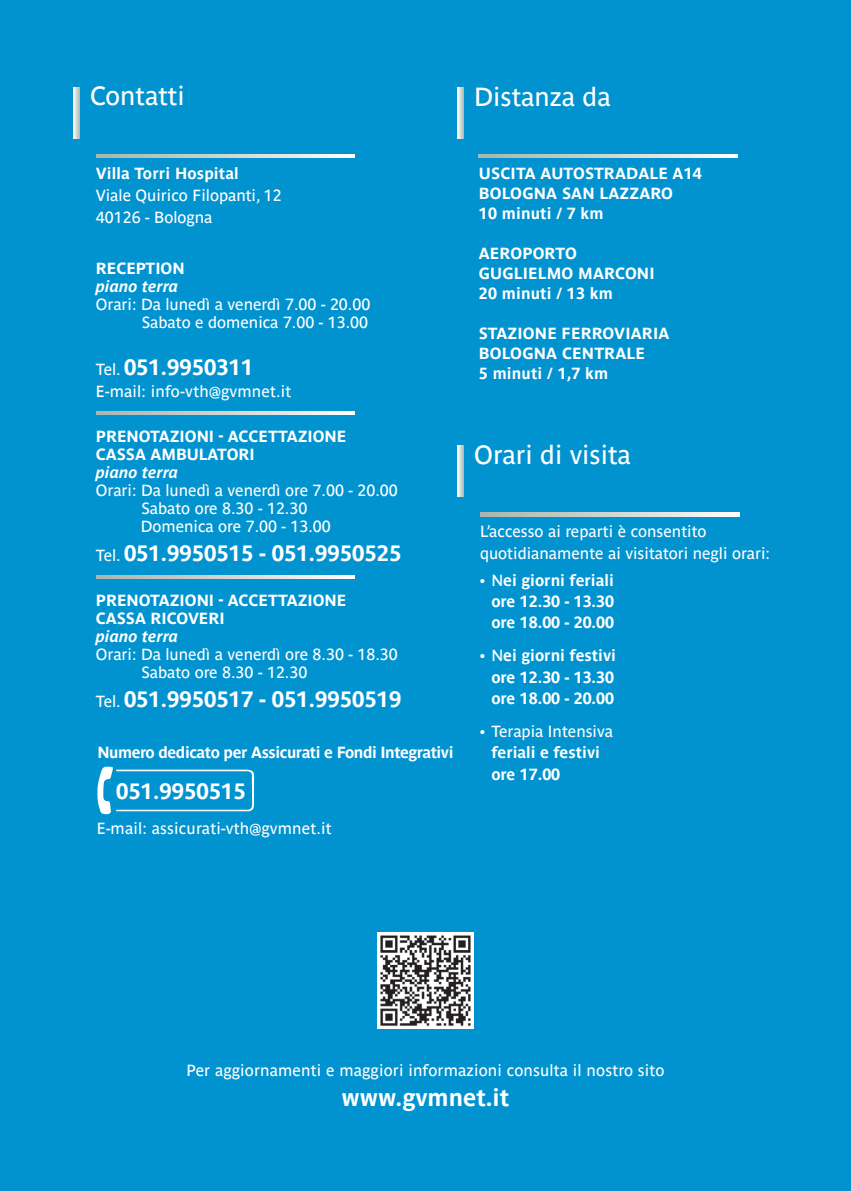
<style>
.page{position:relative;width:851px;height:1191px;background:#fff}
.page>*{position:absolute;margin:0;border:0;box-sizing:border-box;transform-origin:0 0}
.t1{font:26px "Parisine Ptf";color:#fff}
.t2{font:700 24px "Parisine Ptf";color:#fff}
.t3{font:700 22px "Parisine Ptf";color:#fff}
.t4{font:16px "Parisine Ptf";color:#fff}
.testo_rientro{font:700 16px/20px "Parisine Ptf";color:#fff}
.testo_rientro-2{font:700 16px "Parisine Ptf";letter-spacing:-.03em;color:#fff}
.t5{font:italic 700 16px "Parisine Ptf";color:#fff}
.s1{font-weight:400;font-size:16px}
.s2{font-weight:400}
</style>
<div class="page">
<div style="left:0;top:0;width:850px;height:1191px;background:#0093d0"></div>
<svg style="left:73px;top:87px;width:7px;height:51px"></svg>
<svg style="left:97px;top:154px;width:258px;height:4px"></svg>
<svg style="left:457px;top:87px;width:6px;height:51px"></svg>
<svg style="left:479px;top:154px;width:258px;height:4px"></svg>
<svg style="left:97px;top:411px;width:258px;height:3px"></svg>
<svg style="left:97px;top:575px;width:258px;height:3px"></svg>
<svg style="left:457px;top:446px;width:6px;height:50px"></svg>
<svg style="left:481px;top:513px;width:258px;height:3px"></svg>
<svg style="left:97px;top:766px;width:157px;height:48px"></svg>
<div style="left:377px;top:932px;width:96px;height:96px;background:#fff"></div>
<img style="left:380px;top:935px;width:91px;height:91px">
<p class="t1" style="left:90px;top:77px;width:96px">Contatti</p>
<p class="t1" style="left:474px;top:77px;width:138px">Distanza da</p>
<p class="testo_rientro" style="left:96px;top:162px;width:144px">Villa Torri Hospital</p>
<p class="t4" style="left:96px;top:183px;width:187px">Viale Quirico Filopanti, 12</p>
<p class="t4" style="left:96px;top:205px;width:118px">40126 - Bologna</p>
<p class="testo_rientro" style="left:96px;top:257px;width:90px">RECEPTION</p>
<p class="t5" style="left:96px;top:275px;width:84px">piano terra</p>
<p class="t4" style="left:96px;top:292px;width:276px">Orari: Da lunedì a venerdì 7.00 - 20.00</p>
<p class="t4" style="left:142px;top:310px;width:228px">Sabato e domenica 7.00 - 13.00</p>
<p class="t3" style="left:96px;top:351px;width:159px"><span class="s1">Tel.</span> 051.9950311</p>
<p class="t4" style="left:96px;top:380px;width:197px">E-mail: info-vth@gvmnet.it</p>
<p class="testo_rientro" style="left:96px;top:425px;width:252px">PRENOTAZIONI - ACCETTAZIONE</p>
<p class="testo_rientro" style="left:96px;top:443px;width:160px">CASSA AMBULATORI</p>
<p class="t5" style="left:96px;top:460px;width:84px">piano terra</p>
<p class="t4" style="left:96px;top:478px;width:303px">Orari: Da lunedì a venerdì ore 7.00 - 20.00</p>
<p class="t4" style="left:141px;top:496px;width:167px">Sabato ore 8.30 - 12.30</p>
<p class="t4" style="left:141px;top:514px;width:191px">Domenica ore 7.00 - 13.00</p>
<p class="t3" style="left:96px;top:537px;width:307px"><span class="s1">Tel.</span> 051.9950515 - 051.9950525</p>
<p class="testo_rientro" style="left:96px;top:589px;width:252px">PRENOTAZIONI - ACCETTAZIONE</p>
<p class="testo_rientro" style="left:96px;top:607px;width:130px">CASSA RICOVERI</p>
<p class="t5" style="left:96px;top:624px;width:84px">piano terra</p>
<p class="t4" style="left:96px;top:642px;width:303px">Orari: Da lunedì a venerdì ore 8.30 - 18.30</p>
<p class="t4" style="left:141px;top:660px;width:167px">Sabato ore 8.30 - 12.30</p>
<p class="t3" style="left:96px;top:683px;width:307px"><span class="s1">Tel.</span> 051.9950517 - 051.9950519</p>
<p class="testo_rientro-2" style="left:97px;top:741px;width:357px">Numero dedicato per Assicurati e Fondi Integrativi</p>
<p class="t3" style="left:116px;top:774px;width:131px">051.9950515</p>
<p class="t4" style="left:97px;top:816px;width:236px">E-mail: assicurati-vth@gvmnet.it</p>
<p class="testo_rientro" style="left:479px;top:162px;width:224px">USCITA AUTOSTRADALE A14<br>BOLOGNA SAN LAZZARO</p>
<p class="testo_rientro" style="left:479px;top:202px;width:126px">10 minuti / 7 km</p>
<p class="testo_rientro" style="left:479px;top:242px;width:177px">AEROPORTO<br>GUGLIELMO MARCONI</p>
<p class="testo_rientro" style="left:479px;top:282px;width:135px">20 minuti / 13 km</p>
<p class="testo_rientro" style="left:479px;top:322px;width:192px">STAZIONE FERROVIARIA</p>
<p class="testo_rientro" style="left:479px;top:342px;width:167px">BOLOGNA CENTRALE</p>
<p class="testo_rientro" style="left:479px;top:362px;width:131px">5 minuti / 1,7 km</p>
<p class="t1" style="left:474px;top:435px;width:158px">Orari di visita</p>
<p class="t4" style="left:480px;top:519px;width:228px">L’accesso ai reparti è consentito</p>
<p class="t4" style="left:480px;top:541px;width:291px">quotidianamente ai visitatori negli orari:</p>
<p class="testo_rientro" style="left:480px;top:568px;width:135px"><span class="s2">• N</span>ei giorni feriali</p>
<p class="testo_rientro" style="left:491px;top:590px;width:124px">ore 12.30 - 13.30</p>
<p class="testo_rientro" style="left:491px;top:611px;width:124px">ore 18.00 - 20.00</p>
<p class="testo_rientro" style="left:480px;top:644px;width:137px"><span class="s2">• N</span>ei giorni festivi</p>
<p class="testo_rientro" style="left:491px;top:665px;width:124px">ore 12.30 - 13.30</p>
<p class="testo_rientro" style="left:491px;top:687px;width:124px">ore 18.00 - 20.00</p>
<p class="t4" style="left:480px;top:719px;width:135px">• Terapia Intensiva</p>
<p class="testo_rientro" style="left:491px;top:741px;width:110px">feriali e festivi</p>
<p class="testo_rientro" style="left:491px;top:762px;width:70px">ore 17.00</p>
<p class="t4" style="left:186px;top:1058px;width:479px">Per aggiornamenti e maggiori informazioni consulta il nostro sito</p>
<p class="t2" style="left:341px;top:1079px;width:169px">www.gvmnet.it</p>
</div>
